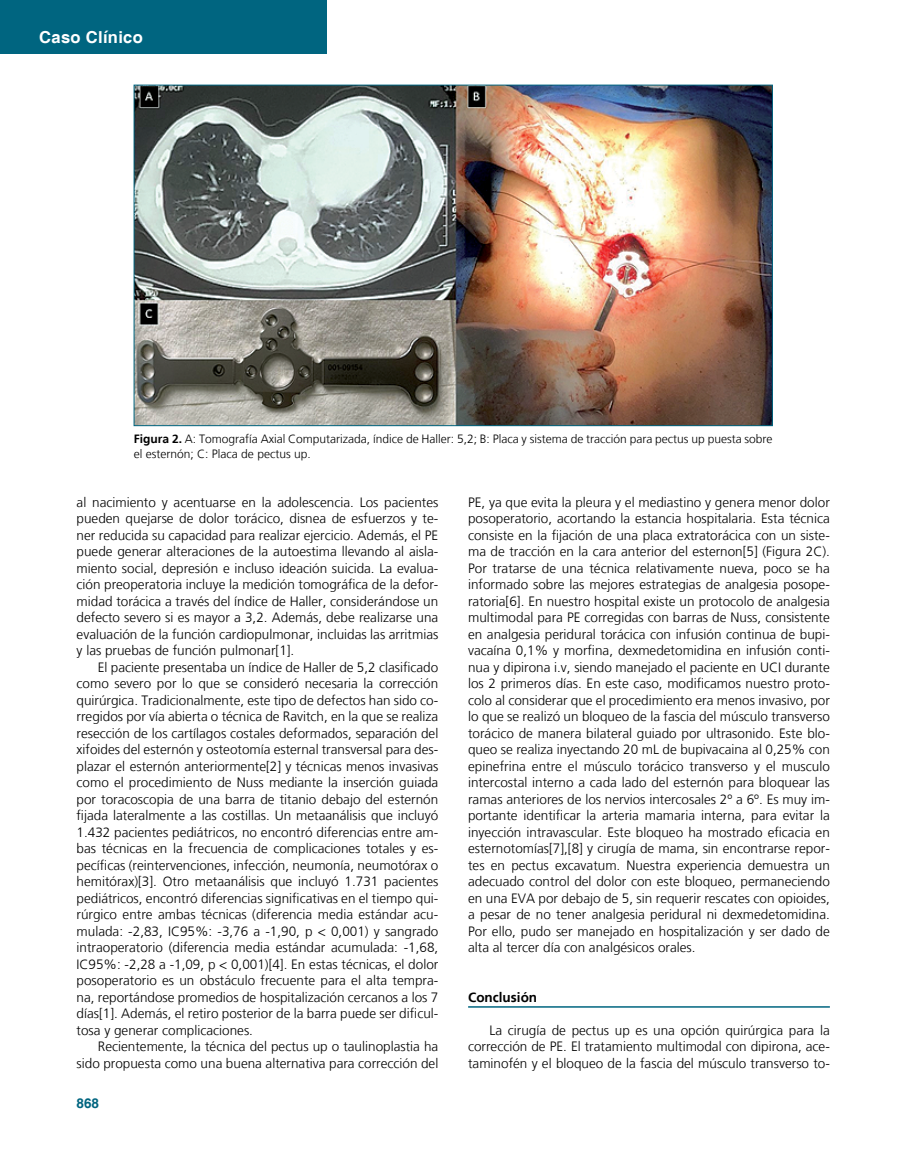
<style>
.page{position:relative;width:915px;height:1170px;background:#fff}
.page>*{position:absolute;margin:0;border:0;box-sizing:border-box;transform-origin:0 0}
.t1{font:700 16.5px "Helvetica";letter-spacing:.02em;color:#fff}
.t2{font:300 13.5px/16.5px "Frutiger LT";color:#000;text-align:justify}
.t3{font:700 13.5px "Frutiger LT";color:#000}
.t4{font:700 13.5px "Helvetica";color:#006580}
.t5{font:300 12px/15px "Frutiger LT";color:#000}
.s1{font-weight:700}
</style>
<div class="page">
<div style="left:0;top:0;width:326px;height:54px;background:#006580"></div>
<hr style="left:468px;top:1006px;width:361px;height:1px;background:#006580">
<img style="left:136px;top:87px;width:634px;height:337px">
<p class="t1" style="left:39px;top:27px;width:105px">Caso Clínico</p>
<p class="t5" style="left:134px;top:432px;width:640px"><span class="s1">Figura 2.</span> A: Tomografía Axial Computarizada, índice de Haller: 5,2; B: Placa y sistema de tracción para pectus up puesta sobre el esternón; C: Placa de pectus up.</p>
<p class="t2" style="left:77px;top:494px;width:363px">al nacimiento y acentuarse en la adolescencia. Los pacientes pueden quejarse de dolor torácico, disnea de esfuerzos y te&shy;ner reducida su capacidad para realizar ejercicio. Además, el PE puede generar alteraciones de la autoestima llevando al aisla&shy;miento social, depresión e incluso ideación suicida. La evalua&shy;ción preoperatoria incluye la medición tomográfica de la defor&shy;midad torácica a través del índice de Haller, considerándose un defecto severo si es mayor a 3,2. Además, debe realizarse una evaluación de la función cardiopulmonar, incluidas las arritmias y las pruebas de función pulmonar[1].</p>
<p class="t2" style="left:77px;top:659px;width:363px;text-indent:21px">El paciente presentaba un índice de Haller de 5,2 clasificado como severo por lo que se consideró necesaria la corrección quirúrgica. Tradicionalmente, este tipo de defectos han sido co&shy;rregidos por vía abierta o técnica de Ravitch, en la que se realiza resección de los cartílagos costales deformados, separación del xifoides del esternón y osteotomía esternal transversal para des&shy;plazar el esternón anteriormente[2] y técnicas menos invasivas como el procedimiento de Nuss mediante la inserción guiada por toracoscopia de una barra de titanio debajo del esternón fijada lateralmente a las costillas. Un metaanálisis que incluyó 1.432 pacientes pediátricos, no encontró diferencias entre am&shy;bas técnicas en la frecuencia de complicaciones totales y es&shy;pecíficas (reintervenciones, infección, neumonía, neumotórax o hemitórax)[3]. Otro metaanálisis que incluyó 1.731 pacientes pediátricos, encontró diferencias significativas en el tiempo qui&shy;rúrgico entre ambas técnicas (diferencia media estándar acu&shy;mulada: -2,83, IC95%: -3,76 a -1,90, p &lt; 0,001) y sangrado intraoperatorio (diferencia media estándar acumulada: -1,68, IC95%: -2,28 a -1,09, p &lt; 0,001)[4]. En estas técnicas, el dolor posoperatorio es un obstáculo frecuente para el alta tempra&shy;na, reportándose promedios de hospitalización cercanos a los 7 días[1]. Además, el retiro posterior de la barra puede ser dificul&shy;tosa y generar complicaciones.</p>
<p class="t2" style="left:77px;top:1038px;width:363px;text-align:right">Recientemente, la técnica del pectus up o taulinoplastia ha sido propuesta como una buena alternativa para corrección del</p>
<p class="t4" style="left:77px;top:1095px;width:24px">868</p>
<p class="t2" style="left:468px;top:494px;width:363px">PE, ya que evita la pleura y el mediastino y genera menor dolor posoperatorio, acortando la estancia hospitalaria. Esta técnica consiste en la fijación de una placa extratorácica con un siste&shy;ma de tracción en la cara anterior del esternon[5] (Figura 2C).<br>Por tratarse de una técnica relativamente nueva, poco se ha informado sobre las mejores estrategias de analgesia posope&shy;ratoria[6]. En nuestro hospital existe un protocolo de analgesia multimodal para PE corregidas con barras de Nuss, consistente en analgesia peridural torácica con infusión continua de bupi&shy;vacaína 0,1% y morfina, dexmedetomidina en infusión conti&shy;nua y dipirona i.v, siendo manejado el paciente en UCI durante los 2 primeros días. En este caso, modificamos nuestro proto&shy;colo al considerar que el procedimiento era menos invasivo, por lo que se realizó un bloqueo de la fascia del músculo transverso torácico de manera bilateral guiado por ultrasonido. Este blo&shy;queo se realiza inyectando 20 mL de bupivacaina al 0,25% con epinefrina entre el músculo torácico transverso y el musculo intercostal interno a cada lado del esternón para bloquear las ramas anteriores de los nervios intercosales 2º a 6º. Es muy im&shy;portante identificar la arteria mamaria interna, para evitar la inyección intravascular. Este bloqueo ha mostrado eficacia en esternotomías[7],[8] y cirugía de mama, sin encontrarse repor&shy;tes en pectus excavatum. Nuestra experiencia demuestra un adecuado control del dolor con este bloqueo, permaneciendo en una EVA por debajo de 5, sin requerir rescates con opioides, a pesar de no tener analgesia peridural ni dexmedetomidina.<br>Por ello, pudo ser manejado en hospitalización y ser dado de alta al tercer día con analgésicos orales.</p>
<p class="t3" style="left:468px;top:989px;width:70px">Conclusión</p>
<p class="t2" style="left:468px;top:1022px;width:363px;text-indent:21px">La cirugía de pectus up es una opción quirúrgica para la corrección de PE. El tratamiento multimodal con dipirona, ace&shy;taminofén y el bloqueo de la fascia del músculo transverso to-</p>
</div>
